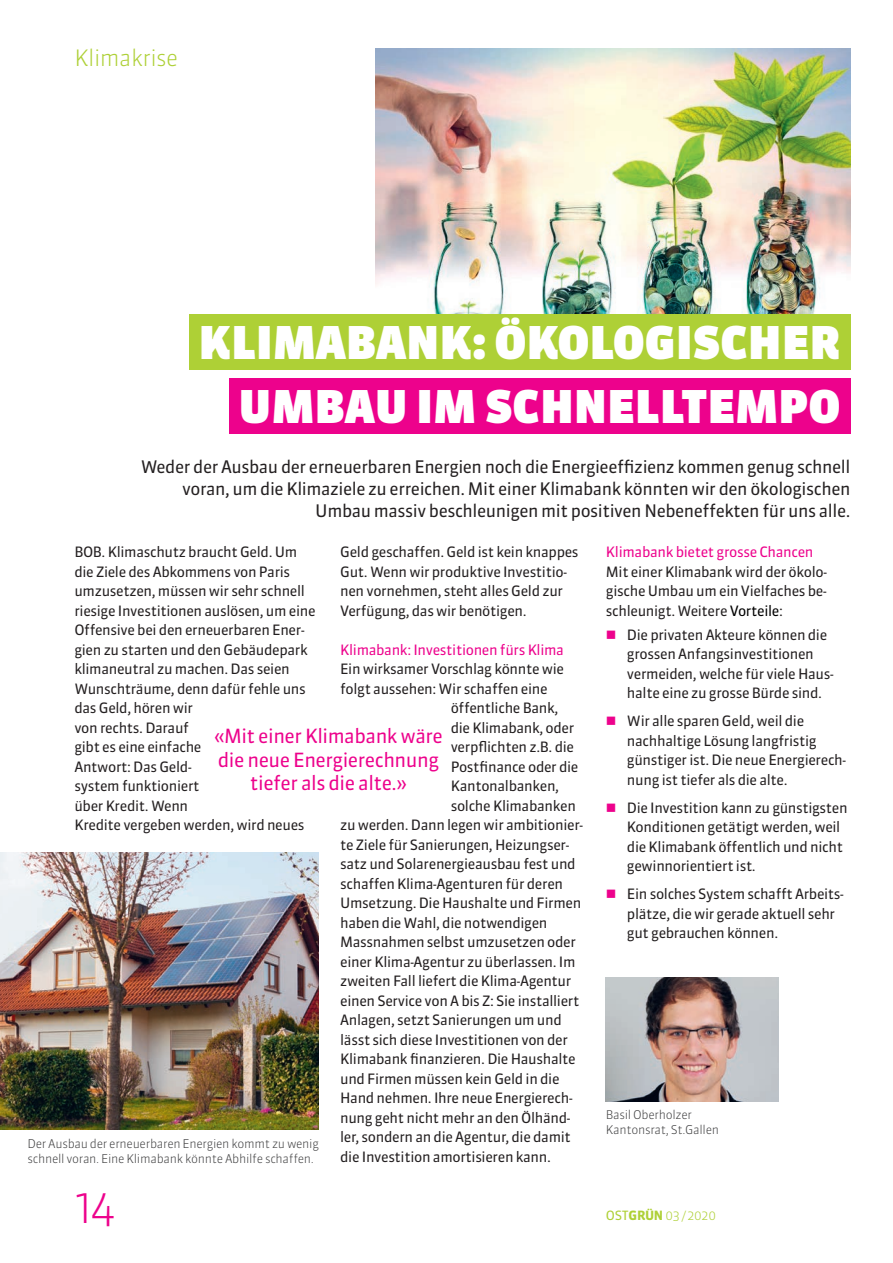
<style>
.page{position:relative;width:893px;height:1263px;background:#fff}
.page>*{position:absolute;margin:0;border:0;box-sizing:border-box;transform-origin:0 0}
.t1{font:900 45px "Sanuk OT";letter-spacing:.01em;color:#fff}
.t2{font:300 45px "Sanuk OT";color:#ed028c}
.t3{font:300 22.5px "Sanuk OT";letter-spacing:-.025em;color:#aed036}
.t4{font:19.5px/23.4px "Sanuk OT";letter-spacing:-.025em;color:#ed028c;text-align:center}
.t5{font:17.25px/22.2px "Sanuk OT";letter-spacing:-.025em;color:#231f20;text-align:right}
.t6{font:14.25px/19.5px "Sanuk OT";letter-spacing:-.025em;color:#231f20}
.t7{font:14.25px "Sanuk OT";letter-spacing:-.025em;color:#ed028c}
.t8{font:300 12.75px "Sanuk OT";letter-spacing:-.025em;color:#aed036}
.t9{font:300 12px/15px "Sanuk OT";letter-spacing:-.025em;color:#3f3f40}
.s1{color:#000}
.s2{color:#ed028c}
.s3{font-weight:400}
.s4{font-weight:700}
</style>
<div class="page">
<img style="left:606px;top:978px;width:172px;height:123px">
<img style="left:0;top:852px;width:319px;height:277px">
<img style="left:376px;top:49px;width:474px;height:266px">
<div style="left:229px;top:378px;width:621px;height:56px;background:#ed028c"></div>
<div style="left:189px;top:315px;width:661px;height:55px;background:#aed036"></div>
<h2 class="t3" style="left:74px;top:44px;width:105px">Klimakrise</h2>
<h1 class="t1" style="left:199px;top:315px;width:643px">KLIMABANK: ÖKOLOGISCHER</h1>
<h1 class="t1" style="left:239px;top:378px;width:603px">UMBAU IM SCHNELLTEMPO</h1>
<p class="t5" style="left:141px;top:455px;width:711px">Weder der Ausbau der erneuerbaren Energien noch die Energieeffizienz kommen genug schnell voran, um die Klimaziele zu erreichen. Mit einer Klimabank könnten wir den ökologischen<br>Umbau massiv beschleunigen mit positiven Nebeneffekten für uns alle.</p>
<p class="t6" style="left:74px;top:542px;width:243px">BOB. Klimaschutz braucht Geld. Um die Ziele des Abkommens von Paris umzusetzen, müssen wir sehr schnell riesige Investitionen auslösen, um eine<br>Offensive bei den erneuerbaren Ener&shy;gien zu starten und den Gebäudepark klimaneutral zu machen. Das seien<br>Wunschträume, denn dafür fehle uns das Geld, hören wir<br>von rechts. Darauf<br>gibt es eine einfache<br>Antwort: Das Geld-<br>system funktioniert<br>über Kredit. Wenn<br>Kredite vergeben werden, wird neues</p>
<p class="t6" style="left:340px;top:542px;width:240px">Geld geschaffen. Geld ist kein knappes Gut. Wenn wir produktive Investitio&shy;nen vornehmen, steht alles Geld zur Verfügung, das wir benötigen.</p>
<p class="t7" style="left:340px;top:641px;width:225px">Klimabank: Investitionen fürs Klima</p>
<p class="t6" style="left:340px;top:659px;width:225px">Ein wirksamer Vorschlag könnte wie</p>
<p class="t6" style="left:340px;top:679px;width:209px">folgt aussehen: Wir schaffen eine</p>
<p class="t6" style="left:451px;top:698px;width:109px">öffentliche Bank,</p>
<p class="t6" style="left:451px;top:718px;width:125px">die Klimabank, oder</p>
<p class="t6" style="left:451px;top:737px;width:125px">verpflichten z.B. die</p>
<p class="t6" style="left:451px;top:757px;width:129px">Postfinance oder die</p>
<p class="t6" style="left:451px;top:776px;width:110px">Kantonalbanken,</p>
<p class="t6" style="left:451px;top:796px;width:127px">solche Klimabanken</p>
<p class="t6" style="left:340px;top:815px;width:244px">zu werden. Dann legen wir ambitionier-</p>
<p class="t6" style="left:340px;top:835px;width:231px">te Ziele für Sanierungen, Heizungser-</p>
<p class="t6" style="left:340px;top:854px;width:237px">satz und Solarenergieausbau fest und</p>
<p class="t6" style="left:340px;top:874px;width:224px">schaffen Klima-Agenturen für deren</p>
<p class="t6" style="left:340px;top:893px;width:243px">Umsetzung. Die Haushalte und Firmen</p>
<p class="t6" style="left:340px;top:913px;width:209px">haben die Wahl, die notwendigen</p>
<p class="t6" style="left:340px;top:932px;width:237px">Massnahmen selbst umzusetzen oder</p>
<p class="t6" style="left:340px;top:952px;width:237px">einer Klima-Agentur zu überlassen. Im</p>
<p class="t6" style="left:340px;top:971px;width:233px">zweiten Fall liefert die Klima-Agentur</p>
<p class="t6" style="left:340px;top:991px;width:241px">einen Service von A bis Z: Sie installiert</p>
<p class="t6" style="left:340px;top:1010px;width:223px">Anlagen, setzt Sanierungen um und</p>
<p class="t6" style="left:340px;top:1030px;width:229px">lässt sich diese Investitionen von der</p>
<p class="t6" style="left:340px;top:1049px;width:237px">Klimabank finanzieren. Die Haushalte</p>
<p class="t6" style="left:340px;top:1069px;width:221px">und Firmen müssen kein Geld in die</p>
<p class="t6" style="left:340px;top:1088px;width:234px">Hand nehmen. Ihre neue Energierech-</p>
<p class="t6" style="left:340px;top:1108px;width:232px">nung geht nicht mehr an den Ölhänd-</p>
<p class="t6" style="left:340px;top:1127px;width:232px">ler, sondern an die Agentur, die damit</p>
<p class="t6" style="left:340px;top:1147px;width:212px">die Investition amortisieren kann.</p>
<h3 class="t4" style="left:214px;top:724px;width:230px">«Mit einer Klimabank wäre die neue Energierechnung tiefer als die alte.»</h3>
<p class="t9" style="left:27px;top:1136px;width:293px">Der Ausbau der erneuerbaren Energien kommt zu wenig schnell voran. Eine Klimabank könnte Abhilfe schaffen.</p>
<h1 class="t2" style="left:75px;top:1179px;width:42px">14</h1>
<p class="t7" style="left:606px;top:543px;width:209px">Klimabank bietet grosse Chancen</p>
<p class="t6" style="left:606px;top:562px;width:222px;text-align:justify">Mit einer Klimabank wird der ökolo&shy;gische Umbau um ein Vielfaches be&shy;schleunigt. Weitere <span class="s1">Vorteile</span>:</p>
<p class="t6" style="left:627px;top:625px;width:208px;text-indent:-21px"><span class="s2">■</span> Die privaten Akteure können die grossen Anfangsinvestitionen vermeiden, welche für viele Haus&shy;halte eine zu grosse Bürde sind.</p>
<p class="t6" style="left:627px;top:711px;width:221px;text-indent:-21px"><span class="s2">■</span> Wir alle sparen Geld, weil die nachhaltige Lösung langfristig günstiger ist. Die neue Energierech&shy;nung ist tiefer als die alte.</p>
<p class="t6" style="left:627px;top:798px;width:222px;text-indent:-21px"><span class="s2">■</span> Die Investition kann zu günstigsten Konditionen getätigt werden, weil die Klimabank öffentlich und nicht gewinnorientiert ist.</p>
<p class="t6" style="left:627px;top:884px;width:218px;text-indent:-21px"><span class="s2">■</span> Ein solches System schafft Arbeits&shy;plätze, die wir gerade aktuell sehr gut gebrauchen können.</p>
<p class="t9" style="left:606px;top:1107px;width:115px">Basil Oberholzer<br>Kantonsrat, St.Gallen</p>
<p class="t8" style="left:606px;top:1207px;width:112px"><span class="s3">OST</span><span class="s4">GRÜN</span> 03 / 2020</p>
</div>
